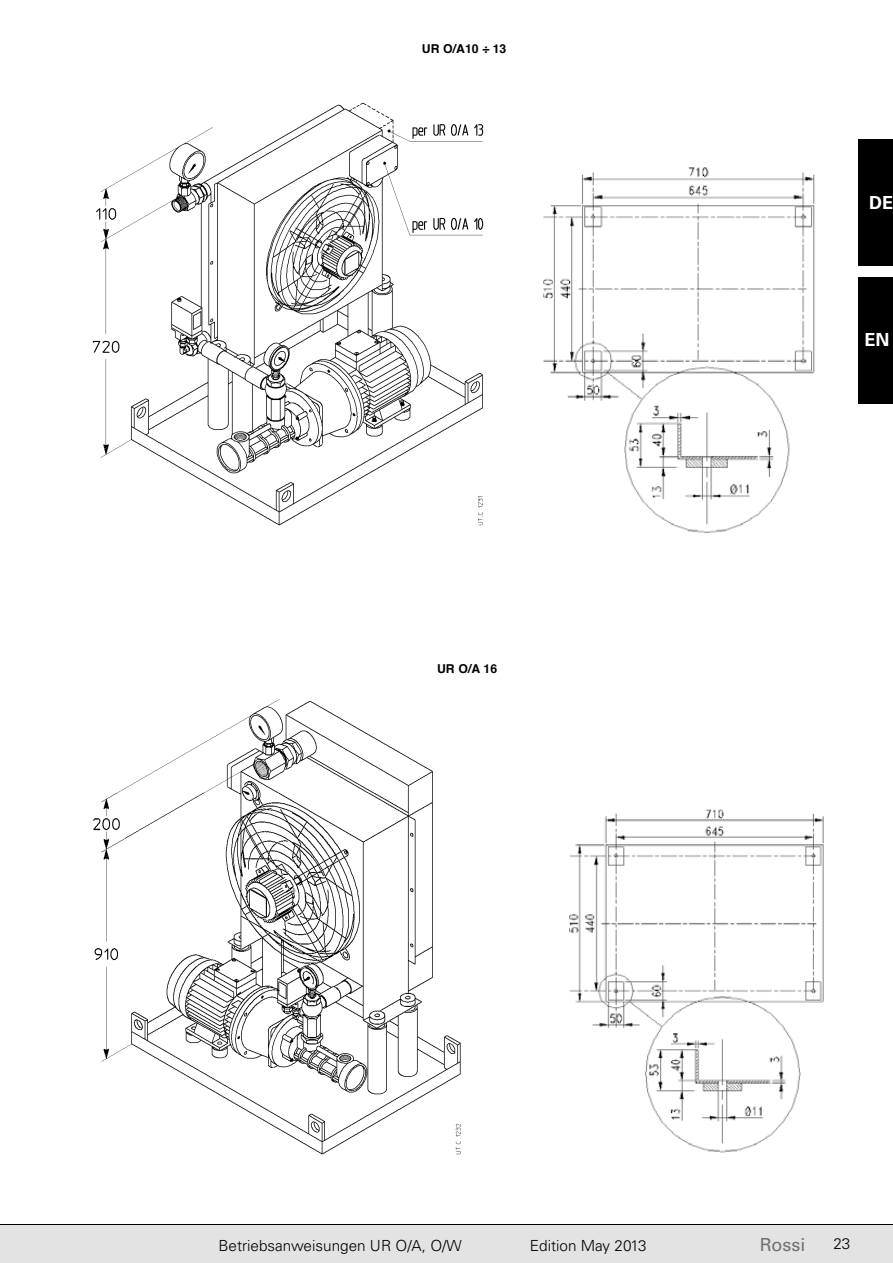
<style>
.page{position:relative;width:893px;height:1263px;background:#fff}
.page>*{position:absolute;margin:0;border:0;box-sizing:border-box;transform-origin:0 0}
.t1{font:18px "Univers LT Std";color:#6f7172}
.t2{font:700 18px "Univers LT Std";color:#fff}
.t3{font:300 15.3px "Univers LT Std";color:#000}
.t4{font:700 12.15px "Helvetica";color:#000}
</style>
<div class="page">
<div style="left:0;top:1225px;width:893px;height:38px;background:#e3e3e4"></div>
<hr style="left:0;top:1224px;width:893px;height:1px;background:#000">
<hr style="left:0;top:1225px;width:893px;height:1px;background:#000">
<div style="left:858px;top:139px;width:35px;height:127px;background:#000"></div>
<div style="left:858px;top:277px;width:35px;height:127px;background:#000"></div>
<img style="left:569px;top:809px;width:255px;height:344px">
<img style="left:543px;top:167px;width:272px;height:366px">
<img style="left:92px;top:102px;width:392px;height:424px">
<img style="left:93px;top:699px;width:368px;height:456px">
<p class="t4" style="left:422px;top:39px;width:86px">UR O/A10 ÷ 13</p>
<p class="t4" style="left:437px;top:659px;width:62px">UR O/A 16</p>
<p class="t2" style="left:869px;top:192px;width:25px">DE</p>
<p class="t2" style="left:864px;top:329px;width:27px">EN</p>
<p class="t3" style="left:219px;top:1236px;width:245px">Betriebsanweisungen UR O/A, O/W</p>
<p class="t3" style="left:530px;top:1236px;width:118px">Edition May 2013</p>
<p class="t1" style="left:760px;top:1234px;width:47px">Rossi</p>
<p class="t3" style="left:833px;top:1235px;width:19px">23</p>
</div>
